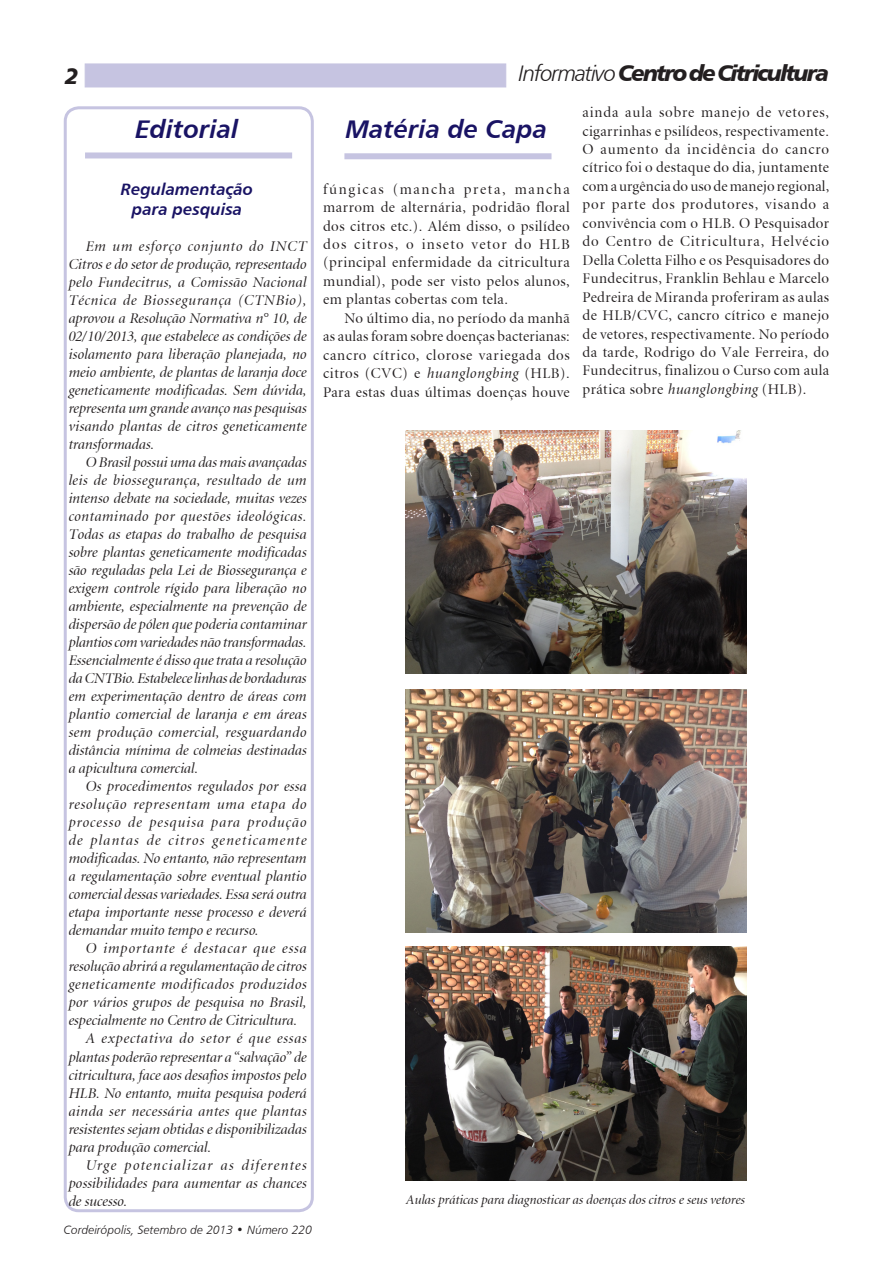
<style>
.page{position:relative;width:893px;height:1276px;background:#fff}
.page>*{position:absolute;margin:0;border:0;box-sizing:border-box;transform-origin:0 0}
.Título_2{font:25.5px "Humanist 777 BT Bold Italic B";color:#191364}
.t1{font:22.5px "Humanist 777 BT Black Italic B";letter-spacing:-.085em;color:#231f20}
.Título_4{font:16.5px "Humanist 777 BT Bold Italic B";color:#191364}
.Editorial{font:italic 15px/18px "Atlante Display S Si Display";color:#231f20;text-align:justify}
.Informativo{font:15px/18.5px "Atlante Display S Si Display";letter-spacing:.03em;color:#231f20;text-align:justify}
.Legenda{font:italic 13.5px "Atlante Display S Si Display";color:#231f20}
.t2{font:12px "Humanist 777 BT Light Italic B";color:#231f20}
.s1{font-family:"Humanist 777 BT Light Italic B"}
.s2{font-style:italic}
</style>
<div class="page">
<div style="left:64px;top:106px;width:250px;height:1106px;border:3px solid #c6c4e1;border-radius:14px"></div>
<div style="left:85px;top:152px;width:207px;height:6px;background:#c6c4e1"></div>
<div style="left:85px;top:64px;width:421px;height:23px;background:#c6c4e1"></div>
<div style="left:344px;top:153px;width:208px;height:6px;background:#c6c4e1"></div>
<img style="left:406px;top:689px;width:341px;height:243px">
<img style="left:406px;top:430px;width:341px;height:243px">
<img style="left:406px;top:946px;width:341px;height:234px">
<p class="t1" style="left:65px;top:61px;width:15px">2</p>
<p class="t1" style="left:519px;top:58px;width:312px"><span class="s1">Informativo</span> Centro de Citricultura</p>
<p class="Título_2" style="left:136px;top:113px;width:105px">Editorial</p>
<p class="Título_4" style="left:121px;top:179px;width:134px">Regulamentação</p>
<p class="Título_4" style="left:132px;top:199px;width:112px">para pesquisa</p>
<p class="Editorial" style="left:68px;top:238px;width:240px;text-indent:17px">Em um esforço conjunto do INCT Citros e do setor de produção, representado pelo Fundecitrus, a Comissão Nacional Técnica de Biossegurança (CTNBio), aprovou a Resolução Normativa n° 10, de 02/10/2013, que estabelece as condições de isolamento para liberação planejada, no meio ambiente, de plantas de laranja doce geneticamente modificadas. Sem dúvida, representa um grande avanço nas pesquisas visando plantas de citros geneticamente transformadas.</p>
<p class="Editorial" style="left:68px;top:454px;width:240px;text-indent:17px">O Brasil possui uma das mais avançadas leis de biossegurança, resultado de um intenso debate na sociedade, muitas vezes contaminado por questões ideológicas.<br>Todas as etapas do trabalho de pesquisa sobre plantas geneticamente modificadas são reguladas pela Lei de Biossegurança e exigem controle rígido para liberação no ambiente, especialmente na prevenção de dispersão de pólen que poderia contaminar plantios com variedades não transformadas.<br>Essencialmente é disso que trata a resolução da CNTBio. Estabelece linhas de bordaduras em experimentação dentro de áreas com plantio comercial de laranja e em áreas sem produção comercial, resguardando distância mínima de colmeias destinadas a apicultura comercial.</p>
<p class="Editorial" style="left:68px;top:778px;width:240px;text-indent:17px">Os procedimentos regulados por essa resolução representam uma etapa do processo de pesquisa para produção de plantas de citros geneticamente modificadas. No entanto, não representam a regulamentação sobre eventual plantio comercial dessas variedades. Essa será outra etapa importante nesse processo e deverá demandar muito tempo e recurso.</p>
<p class="Editorial" style="left:68px;top:940px;width:240px;text-indent:17px">O importante é destacar que essa resolução abrirá a regulamentação de citros geneticamente modificados produzidos por vários grupos de pesquisa no Brasil, especialmente no Centro de Citricultura.</p>
<p class="Editorial" style="left:68px;top:1030px;width:240px;text-indent:17px">A expectativa do setor é que essas plantas poderão representar a “salvação” de citricultura, face aos desafios impostos pelo HLB. No entanto, muita pesquisa poderá ainda ser necessária antes que plantas resistentes sejam obtidas e disponibilizadas para produção comercial.</p>
<p class="Editorial" style="left:68px;top:1156px;width:240px;text-indent:17px">Urge potencializar as diferentes possibilidades para aumentar as chances de sucesso.</p>
<p class="t2" style="left:64px;top:1222px;width:250px">Cordeirópolis, Setembro de 2013 • Número 220</p>
<p class="Título_2" style="left:346px;top:113px;width:203px">Matéria de Capa</p>
<p class="Informativo" style="left:323px;top:180px;width:248px">fúngicas (mancha preta, mancha marrom de alternária, podridão floral dos citros etc.). Além disso, o psilídeo dos citros, o inseto vetor do HLB (principal enfermidade da citricultura mundial), pode ser visto pelos alunos, em plantas cobertas com tela.</p>
<p class="Informativo" style="left:323px;top:309px;width:248px;text-indent:21px">No último dia, no período da manhã as aulas foram sobre doenças bacterianas: cancro cítrico, clorose variegada dos citros (CVC) e <span class="s2">huanglongbing</span> (HLB).<br>Para estas duas últimas doenças houve</p>
<p class="Informativo" style="left:583px;top:104px;width:248px">ainda aula sobre manejo de vetores, cigarrinhas e psilídeos, respectivamente.<br>O aumento da incidência do cancro cítrico foi o destaque do dia, juntamente com a urgência do uso de manejo regional, por parte dos produtores, visando a convivência com o HLB. O Pesquisador do Centro de Citricultura, Helvécio Della Coletta Filho e os Pesquisadores do Fundecitrus, Franklin Behlau e Marcelo Pedreira de Miranda proferiram as aulas de HLB/CVC, cancro cítrico e manejo de vetores, respectivamente. No período da tarde, Rodrigo do Vale Ferreira, do Fundecitrus, finalizou o Curso com aula prática sobre <span class="s2">huanglongbing</span> (HLB).</p>
<p class="Legenda" style="left:406px;top:1193px;width:340px">Aulas práticas para diagnosticar as doenças dos citros e seus vetores</p>
</div>
